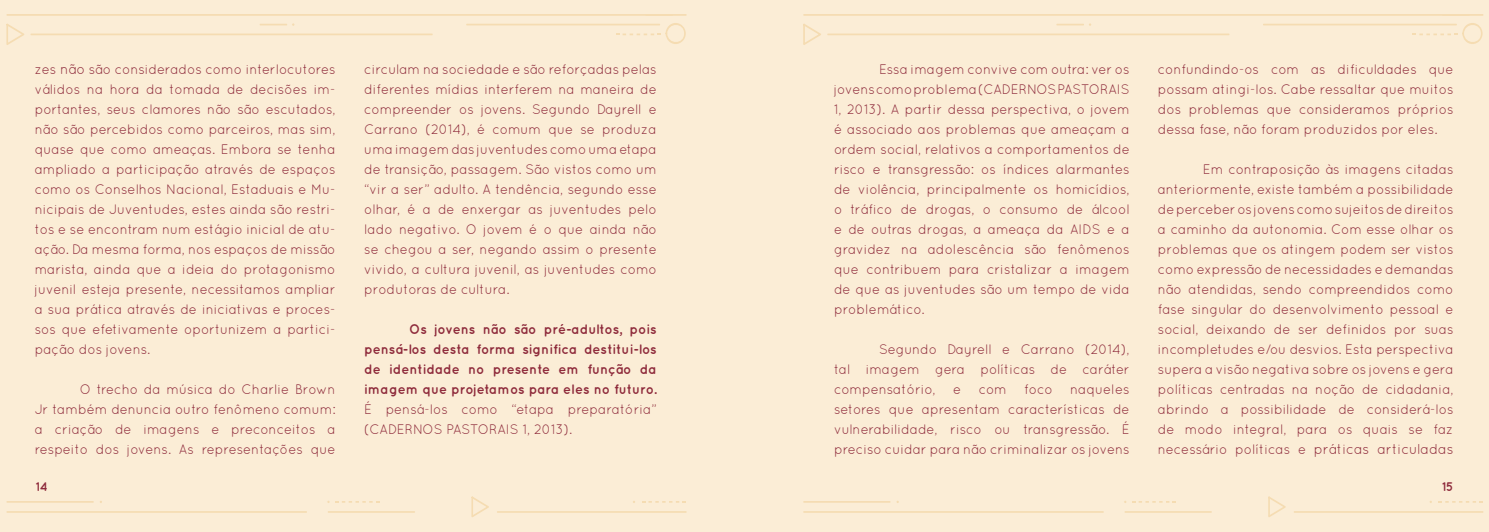
<style>
.page{position:relative;width:1489px;height:532px;background:#fff}
.page>*{position:absolute;margin:0;border:0;box-sizing:border-box;transform-origin:0 0}
.t1{font:13.75px/20px "Quicksand";color:#8e2a3b;text-align:justify;scale:.96 1}
.t2{font:700 13.75px/20px "Quicksand";color:#8e2a3b;text-align:justify;scale:.96 1}
.t3{font:700 12.5px "Quicksand";color:#8e2a3b;scale:.96 1}
.s1{font-size:14.38px}
</style>
<div class="page">
<div style="left:0;top:0;width:1488px;height:531px;background:#fbedd6"></div>
<svg style="left:6px;top:511px;width:301px;height:1px"></svg>
<svg style="left:328px;top:511px;width:87px;height:1px"></svg>
<svg style="left:6px;top:501px;width:88px;height:1px"></svg>
<svg style="left:335px;top:501px;width:44px;height:1px"></svg>
<svg style="left:642px;top:501px;width:43px;height:1px"></svg>
<svg style="left:497px;top:511px;width:190px;height:1px"></svg>
<svg style="left:471px;top:496px;width:18px;height:21px"></svg>
<svg style="left:6px;top:14px;width:681px;height:2px"></svg>
<svg style="left:30px;top:34px;width:403px;height:1px"></svg>
<svg style="left:466px;top:23px;width:219px;height:21px"></svg>
<svg style="left:6px;top:23px;width:18px;height:22px"></svg>
<svg style="left:259px;top:23px;width:35px;height:3px"></svg>
<svg style="left:803px;top:511px;width:300px;height:1px"></svg>
<svg style="left:1124px;top:511px;width:87px;height:1px"></svg>
<svg style="left:803px;top:501px;width:87px;height:1px"></svg>
<svg style="left:1132px;top:501px;width:43px;height:1px"></svg>
<svg style="left:1438px;top:501px;width:44px;height:1px"></svg>
<svg style="left:1294px;top:511px;width:189px;height:1px"></svg>
<svg style="left:1268px;top:496px;width:17px;height:21px"></svg>
<svg style="left:803px;top:14px;width:680px;height:2px"></svg>
<svg style="left:827px;top:34px;width:402px;height:1px"></svg>
<svg style="left:1263px;top:23px;width:219px;height:21px"></svg>
<svg style="left:803px;top:24px;width:18px;height:21px"></svg>
<svg style="left:1056px;top:23px;width:35px;height:3px"></svg>
<p class="t1" style="left:35px;top:59px;width:315px">zes <span class="s1">não</span> são considerados como interlocutores válidos na hora da tomada de decisões im&shy;portantes, seus clamores não são escutados, não são percebidos como parceiros, mas sim, quase que como ameaças. Embora se tenha ampliado a participação através de espaços como os Conselhos Nacional, Estaduais e Mu&shy;nicipais de Juventudes, estes ainda são restri&shy;tos e se encontram num estágio inicial de atu&shy;ação. Da mesma forma, nos espaços de missão marista, ainda que a ideia do protagonismo juvenil esteja presente, necessitamos ampliar a sua prática através de iniciativas e proces&shy;sos que efetivamente oportunizem a partici&shy;pação dos jovens.</p>
<p class="t1" style="left:35px;top:379px;width:315px;text-indent:45px">O trecho da música do Charlie Brown Jr também denuncia outro fenômeno comum: a criação de imagens e preconceitos a respeito dos jovens. As representações que</p>
<p class="t1" style="left:364px;top:58px;width:306px">circulam na sociedade e são reforçadas pelas diferentes mídias interferem na maneira de compreender os jovens. Segundo Dayrell e Carrano (2014), é comum que se produza uma imagem das juventudes como uma etapa de transição, passagem. São vistos como um “vir a ser” adulto. A tendência, segundo esse olhar, é a de enxergar as juventudes pelo lado negativo. O jovem é o que ainda não se chegou a ser, negando assim o presente vivido, a cultura juvenil, as juventudes como produtoras de cultura.</p>
<p class="t2" style="left:364px;top:318px;width:306px;text-indent:45px">Os jovens não são pré-adultos, pois pensá-los desta forma significa destitui-los de identidade no presente em função da imagem que projetamos para eles no futuro.</p>
<p class="t1" style="left:364px;top:399px;width:306px">É pensá-los como “etapa preparatória” (CADERNOS PASTORAIS 1, 2013).</p>
<p class="t1" style="left:834px;top:59px;width:309px;text-indent:45px">Essa imagem convive com outra: ver os jovens como problema (CADERNOS PASTORAIS 1, 2013). A partir dessa perspectiva, o jovem é associado aos problemas que ameaçam a ordem social, relativos a comportamentos de risco e transgressão: os índices alarmantes de violência, principalmente os homicídios, o tráfico de drogas, o consumo de álcool e de outras drogas, a ameaça da AIDS e a gravidez na adolescência são fenômenos que contribuem para cristalizar a imagem de que as juventudes são um tempo de vida problemático.</p>
<p class="t1" style="left:834px;top:339px;width:309px;text-indent:45px">Segundo Dayrell e Carrano (2014), tal imagem gera políticas de caráter compensatório,</p>
<p class="t1" style="left:834px;top:379px;width:309px;text-indent:236px">naqueles setores que apresentam características de vulnerabilidade, risco ou transgressão. É preciso cuidar para não criminalizar os jovens</p>
<p class="t1" style="left:953px;top:379px;width:10px">e</p>
<p class="t1" style="left:978px;top:379px;width:31px">com</p>
<p class="t1" style="left:1024px;top:379px;width:31px">foco</p>
<p class="t1" style="left:1157px;top:59px;width:309px">confundindo-os com as dificuldades que possam atingi-los. Cabe ressaltar que muitos dos problemas que consideramos próprios dessa fase, não foram produzidos por eles.</p>
<p class="t1" style="left:1157px;top:159px;width:309px;text-indent:45px">Em contraposição às imagens citadas anteriormente, existe também a possibilidade de perceber os jovens como sujeitos de direitos a caminho da autonomia. Com esse olhar os problemas que os atingem podem ser vistos como expressão de necessidades e demandas não atendidas, sendo compreendidos como fase singular do desenvolvimento pessoal e social, deixando de ser definidos por suas incompletudes e/ou desvios. Esta perspectiva supera a visão negativa sobre os jovens e gera políticas centradas na noção de cidadania, abrindo a possibilidade de considerá-los de modo integral, para os quais se faz necessário políticas e <span class="s1">práticas articuladas</span></p>
<p class="t3" style="left:36px;top:479px;width:14px">14</p>
<p class="t3" style="left:1441px;top:479px;width:13px">15</p>
</div>
